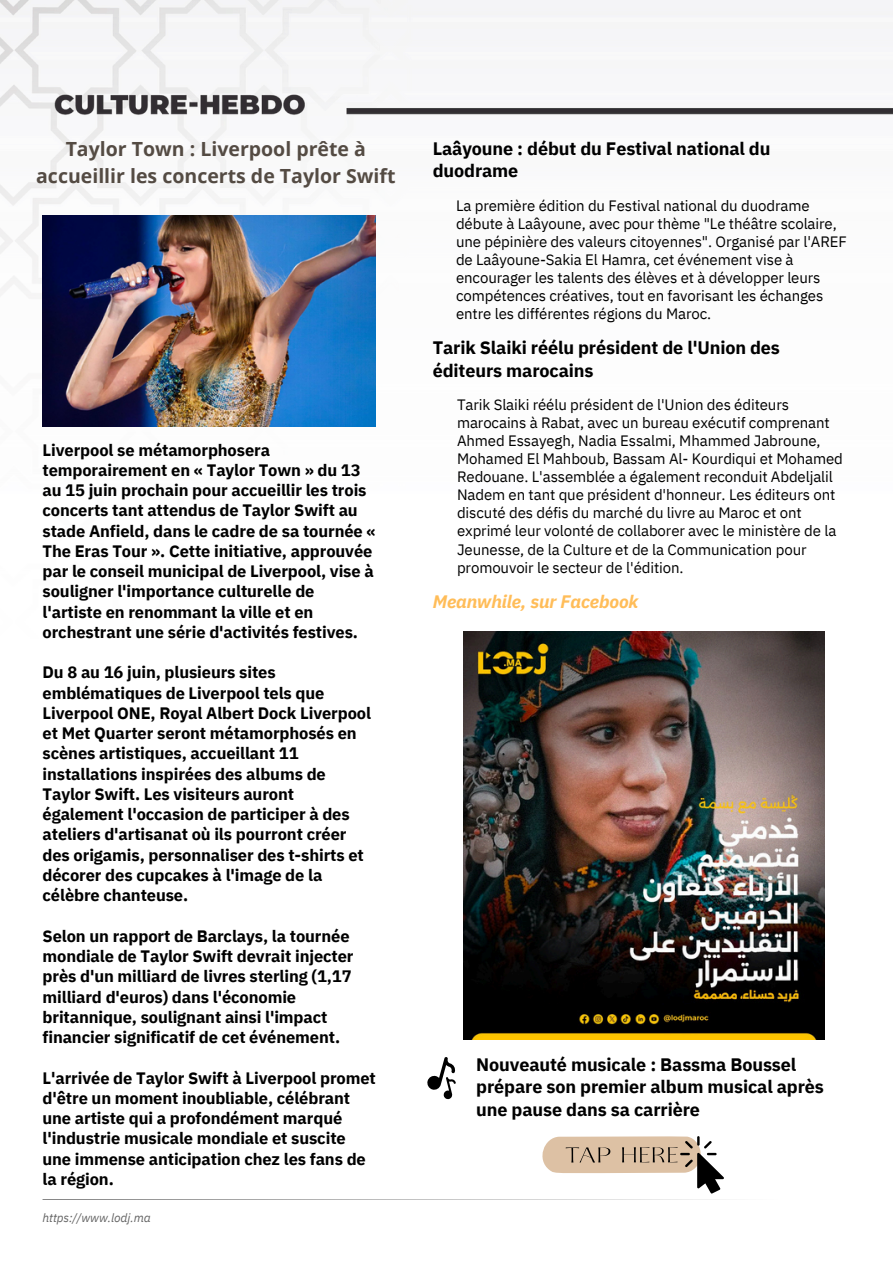
<style>
.page{position:relative;width:894px;height:1264px;background:#fff}
.page>*{position:absolute;margin:0;border:0;box-sizing:border-box;transform-origin:0 0}
.t1{font:700 19.5px/27px "Open Sans";color:#544b43;text-align:center}
.t2{font:700 18px/22.5px "IBM Plex Sans";letter-spacing:-.005em;color:#000}
.t3{font:italic 700 18px "IBM Plex Sans";letter-spacing:-.005em;color:#ffbd59}
.t4{font:700 16.5px/20.2px "IBM Plex Sans";letter-spacing:-.005em;color:#000}
.t5{font:15px/18px "IBM Plex Sans";letter-spacing:-.005em;color:#000}
.t6{font:italic 12px "IBM Plex Sans";letter-spacing:-.005em;color:#646464}
</style>
<div class="page">
<img style="left:0;top:0;width:892px;height:1200px">
<svg style="left:43px;top:1199px;width:807px;height:1px"></svg>
<img style="left:463px;top:631px;width:360px;height:408px">
<svg style="left:426px;top:1056px;width:30px;height:43px"></svg>
<svg style="left:535px;top:1136px;width:188px;height:57px"></svg>
<img style="left:43px;top:215px;width:333px;height:212px">
<h2 class="t1" style="left:36px;top:135px;width:360px">Taylor Town : Liverpool prête à accueillir les concerts de Taylor Swift</h2>
<p class="t4" style="left:43px;top:439px;width:334px">Liverpool se métamorphosera temporairement en « Taylor Town » du 13 au 15 juin prochain pour accueillir les trois concerts tant attendus de Taylor Swift au stade Anfield, dans le cadre de sa tournée « The Eras Tour ». Cette initiative, approuvée par le conseil municipal de Liverpool, vise à souligner l'importance culturelle de l'artiste en renommant la ville et en orchestrant une série d'activités festives.</p>
<h1 class="t4" style="left:43px;top:662px;width:330px">Du 8 au 16 juin, plusieurs sites emblématiques de Liverpool tels que Liverpool ONE, Royal Albert Dock Liverpool et Met Quarter seront métamorphosés en scènes artistiques, accueillant 11 installations inspirées des albums de Taylor Swift. Les visiteurs auront également l'occasion de participer à des ateliers d'artisanat où ils pourront créer des origamis, personnaliser des t-shirts et décorer des cupcakes à l'image de la célèbre chanteuse.</h1>
<p class="t4" style="left:43px;top:925px;width:312px">Selon un rapport de Barclays, la tournée mondiale de Taylor Swift devrait injecter près d'un milliard de livres sterling (1,17 milliard d'euros) dans l'économie britannique, soulignant ainsi l'impact financier significatif de cet événement.</p>
<h1 class="t4" style="left:43px;top:1067px;width:335px">L'arrivée de Taylor Swift à Liverpool promet d'être un moment inoubliable, célébrant une artiste qui a profondément marqué l'industrie musicale mondiale et suscite une immense anticipation chez les fans de la région.</h1>
<h3 class="t6" style="left:43px;top:1209px;width:110px">https://www.lodj.ma</h3>
<p class="t2" style="left:432px;top:137px;width:339px;line-height:22px">Laâyoune : début du Festival national du duodrame</p>
<h1 class="t5" style="left:456px;top:196px;width:392px">La première édition du Festival national du duodrame débute à Laâyoune, avec pour thème "Le théâtre scolaire, une pépinière des valeurs citoyennes". Organisé par l'AREF de Laâyoune-Sakia El Hamra, cet événement vise à encourager les talents des élèves et à développer leurs compétences créatives, tout en favorisant les échanges entre les différentes régions du Maroc.</h1>
<h3 class="t2" style="left:432px;top:336px;width:349px">Tarik Slaiki réélu président de l'Union des éditeurs marocains</h3>
<h2 class="t5" style="left:457px;top:396px;width:387px">Tarik Slaiki réélu président de l'Union des éditeurs marocains à Rabat, avec un bureau exécutif comprenant Ahmed Essayegh, Nadia Essalmi, Mhammed Jabroune, Mohamed El Mahboub, Bassam Al- Kourdiqui et Mohamed Redouane. L'assemblée a également reconduit Abdeljalil Nadem en tant que président d'honneur. Les éditeurs ont discuté des défis du marché du livre au Maroc et ont exprimé leur volonté de collaborer avec le ministère de la Jeunesse, de la Culture et de la Communication pour promouvoir le secteur de l'édition.</h2>
<h2 class="t3" style="left:432px;top:589px;width:207px">Meanwhile, sur Facebook</h2>
<h2 class="t2" style="left:476px;top:1052px;width:349px">Nouveauté musicale : Bassma Boussel prépare son premier album musical après une pause dans sa carrière</h2>
</div>
